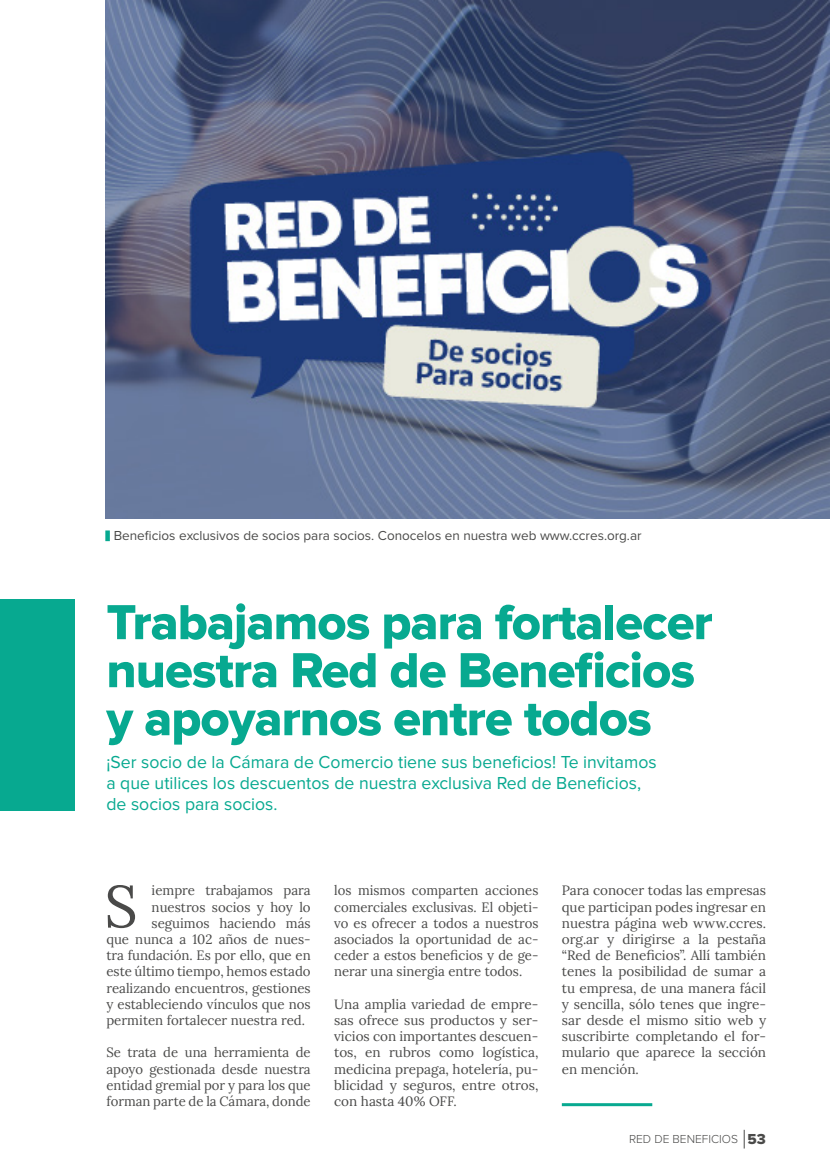
<style>
.page{position:relative;width:830px;height:1170px;background:#fff}
.page>*{position:absolute;margin:0;border:0;box-sizing:border-box;transform-origin:0 0}
.t1{font:58.8px "Lora";color:#4a4a49}
.t2{font:51px/48px "Proxima Nova Extrabld";letter-spacing:-.02em;color:#07a990}
.t3{font:18px/21px "Proxima Nova";color:#07a990}
.t4{font:13.5px/16.2px "Lora";color:#4a4a49;text-align:justify}
.t5{font:13.5px "Proxima Nova";color:#4a4a49}
.t6{font:300 12px "Proxima Nova";color:#4a4a49}
.s1{font-family:"Proxima Nova Extrabld";font-weight:400;font-size:15px}
</style>
<div class="page">
<div style="left:0;top:599px;width:74px;height:211px;background:#07a990"></div>
<hr style="left:561px;top:1103px;width:91px;height:3px;background:#07a990">
<img style="left:105px;top:0;width:724px;height:518px">
<div style="left:105px;top:530px;width:5px;height:11px;background:#07a990"></div>
<svg style="left:743px;top:1130px;width:1px;height:18px"></svg>
<p class="t5" style="left:114px;top:529px;width:529px">Beneficios exclusivos de socios para socios. Conocelos en nuestra web www.ccres.org.ar</p>
<h2 class="t2" style="left:106px;top:600px;width:607px">Trabajamos para fortalecer nuestra Red de Beneficios y apoyarnos entre todos</h2>
<h3 class="t3" style="left:106px;top:752px;width:551px">¡Ser socio de la Cámara de Comercio tiene sus beneficios! Te invitamos a que utilices los descuentos de nuestra exclusiva Red de Beneficios, de socios para socios.</h3>
<h1 class="t1" style="left:104px;top:861px;width:35px">S</h1>
<p class="t4" style="left:151px;top:881px;width:160px">iempre trabajamos para</p>
<p class="t4" style="left:151px;top:897px;width:160px">nuestros socios y hoy lo</p>
<p class="t4" style="left:151px;top:913px;width:160px">seguimos haciendo más</p>
<p class="t4" style="left:106px;top:930px;width:206px">que nunca a 102 años de nues-</p>
<p class="t4" style="left:106px;top:946px;width:206px">tra fundación. Es por ello, que en</p>
<p class="t4" style="left:106px;top:962px;width:206px">este último tiempo, hemos estado</p>
<p class="t4" style="left:106px;top:978px;width:206px">realizando encuentros, gestiones</p>
<p class="t4" style="left:106px;top:994px;width:206px">y estableciendo vínculos que nos</p>
<p class="t4" style="left:106px;top:1011px;width:200px">permiten fortalecer nuestra red.</p>
<p class="t4" style="left:106px;top:1043px;width:206px">Se trata de una herramienta de apoyo gestionada desde nuestra entidad gremial por y para los que forman parte de la Cámara, donde</p>
<p class="t4" style="left:334px;top:881px;width:206px">los mismos comparten acciones comerciales exclusivas. El objeti&shy;vo es ofrecer a todos a nuestros asociados la oportunidad de ac&shy;ceder a estos beneficios y de ge&shy;nerar una sinergia entre todos.</p>
<p class="t4" style="left:334px;top:994px;width:206px">Una amplia variedad de empre&shy;sas ofrece sus productos y ser&shy;vicios con importantes descuen&shy;tos, en rubros como logística, medicina prepaga, hotelería, pu&shy;blicidad y seguros, entre otros, con hasta 40% OFF.</p>
<p class="t4" style="left:561px;top:881px;width:206px">Para conocer todas las empresas que participan podes ingresar en nuestra página web www.ccres. org.ar y dirigirse a la pestaña “Red de Beneficios”. Allí también tenes la posibilidad de sumar a tu empresa, de una manera fácil y sencilla, sólo tenes que ingre&shy;sar desde el mismo sitio web y suscribirte completando el for&shy;mulario que aparece la sección en mención.</p>
<p class="t6" style="left:628px;top:1133px;width:138px">RED DE BENEFICIOS <span class="s1">53</span></p>
</div>
